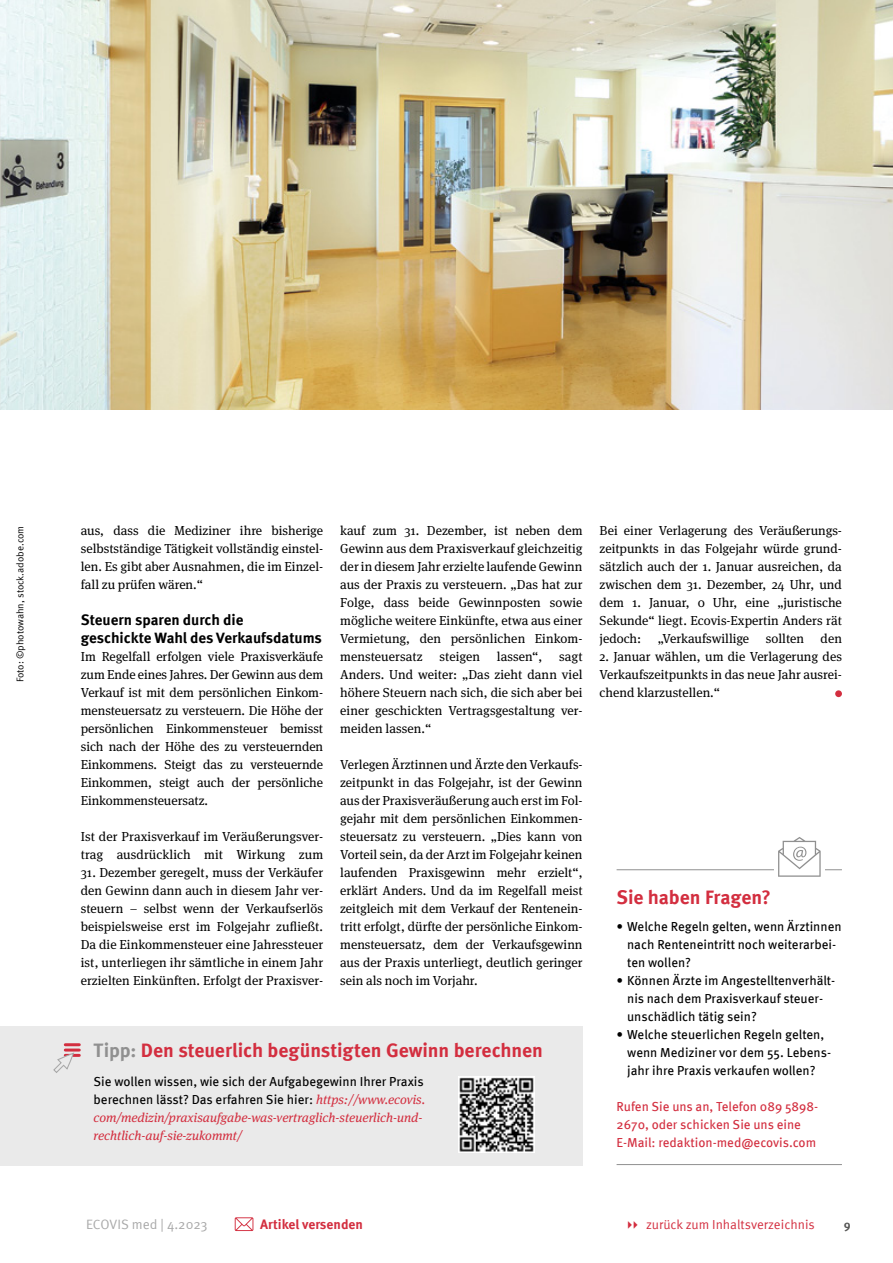
<style>
.page{position:relative;width:893px;height:1263px;background:#fff}
.page>*{position:absolute;margin:0;border:0;box-sizing:border-box;transform-origin:0 0}
.x_Marginal_Head_13_P{font:700 19.5px "Meta Pro";letter-spacing:-.005em;color:#d32e3f}
.Frage_-_Head{font:700 19.5px "Meta Pro";letter-spacing:-.005em;color:#d32e3f}
.Zwischenheadline{font:700 15px "Meta Pro";color:#000}
.t1{font:13.5px "Meta Pro";letter-spacing:-.005em;color:#a8a8a8}
.t2{font:700 13.5px "Meta Pro";color:#d32e3f}
.Fliesstext_-_body{font:13.05px/18px "Meta Serif OT";color:#000;text-align:justify}
.t3{font:13.05px/18px "Meta Pro";color:#000}
.Marginal_Text__Linie{font:italic 13.05px/18px "Meta Serif OT";color:#d32e3f}
.Frage_-_E-Mail-Aufru{font:13.05px/18px "Meta Pro";color:#d32e3f}
.t4{font:13.05px "Meta Pro";color:#d32e3f}
.t5{font:700 12px "Meta Pro";color:#575756}
.t6{font:9.75px "Meta Pro";letter-spacing:-.005em;color:#000}
.s1{color:#909090}
.s2{font-family:"Meta Pro";font-style:normal;color:#000}
</style>
<div class="page">
<img style="left:0;top:0;width:893px;height:409px">
<div style="left:0;top:1026px;width:583px;height:139px;background:#eaeaea"></div>
<div style="left:835px;top:690px;width:7px;height:7px;background:#d32e3f;border-radius:50%"></div>
<hr style="left:617px;top:869px;width:225px;height:1px;background:#909090">
<hr style="left:617px;top:1164px;width:225px;height:1px;background:#909090">
<div style="left:774px;top:845px;width:51px;height:32px;background:#fff"></div>
<svg style="left:778px;top:837px;width:43px;height:40px"></svg>
<hr style="left:65px;top:1043px;width:14px;height:3px;background:#d32e3f">
<hr style="left:65px;top:1048px;width:14px;height:3px;background:#d32e3f">
<hr style="left:65px;top:1054px;width:14px;height:3px;background:#d32e3f">
<svg style="left:53px;top:1053px;width:22px;height:20px"></svg>
<img style="left:458px;top:1076px;width:77px;height:77px">
<svg style="left:235px;top:1217px;width:18px;height:14px"></svg>
<p class="t6" style="left:13px;top:682px;width:158px;rotate:-90deg">Foto: ©photowahn, stock.adobe.com</p>
<p class="Fliesstext_-_body" style="left:81px;top:522px;width:244px">aus, dass die Mediziner ihre bisherige selbstständige Tätigkeit vollständig einstel&shy;len. Es gibt aber Ausnahmen, die im Einzel&shy;fall zu prüfen wären.“</p>
<p class="Zwischenheadline" style="left:81px;top:608px;width:164px">Steuern sparen durch die</p>
<p class="Zwischenheadline" style="left:81px;top:626px;width:243px">geschickte Wahl des Verkaufsdatums</p>
<p class="Fliesstext_-_body" style="left:81px;top:648px;width:244px">Im Regelfall erfolgen viele Praxisverkäufe zum Ende eines Jahres. Der Gewinn aus dem Verkauf ist mit dem persönlichen Einkom&shy;mensteuersatz zu versteuern. Die Höhe der persönlichen Einkommensteuer bemisst sich nach der Höhe des zu versteuernden Einkommens. Steigt das zu versteuernde Einkommen, steigt auch der persönliche Einkommensteuersatz.</p>
<p class="Fliesstext_-_body" style="left:81px;top:828px;width:244px">Ist der Praxisverkauf im Veräußerungsver&shy;trag ausdrücklich mit Wirkung zum</p>
<p class="Fliesstext_-_body" style="left:81px;top:864px;width:244px">31. Dezember geregelt, muss der Verkäufer den Gewinn dann auch in diesem Jahr ver&shy;steuern – selbst wenn der Verkaufserlös beispielsweise erst im Folgejahr zufließt.<br>Da die Einkommensteuer eine Jahressteuer ist, unterliegen ihr sämtliche in einem Jahr erzielten Einkünften. Erfolgt der Praxisver-</p>
<p class="Fliesstext_-_body" style="left:340px;top:522px;width:244px">kauf zum 31. Dezember, ist neben dem Gewinn aus dem Praxisverkauf gleichzeitig der in diesem Jahr erzielte laufende Gewinn aus der Praxis zu versteuern. „Das hat zur Folge, dass beide Gewinnposten sowie mögliche weitere Einkünfte, etwa aus einer Vermietung, den persönlichen Einkom&shy;mensteuersatz</p>
<p class="Fliesstext_-_body" style="left:440px;top:648px;width:42px">steigen</p>
<p class="Fliesstext_-_body" style="left:497px;top:648px;width:47px">lassen“,</p>
<p class="Fliesstext_-_body" style="left:340px;top:648px;width:244px;text-indent:219px">sagt Anders. Und weiter: „Das zieht dann viel höhere Steuern nach sich, die sich aber bei einer geschickten Vertragsgestaltung ver&shy;meiden lassen.“</p>
<p class="Fliesstext_-_body" style="left:340px;top:756px;width:244px">Verlegen Ärztinnen und Ärzte den Verkaufs&shy;zeitpunkt in das Folgejahr, ist der Gewinn aus der Praxisveräußerung auch erst im Fol&shy;gejahr mit dem persönlichen Einkommen&shy;steuersatz zu versteuern. „Dies kann von Vorteil sein, da der Arzt im Folgejahr keinen laufenden Praxisgewinn mehr erzielt“, erklärt Anders. Und da im Regelfall meist zeitgleich mit dem Verkauf der Rentenein&shy;tritt erfolgt, dürfte der persönliche Einkom&shy;mensteuersatz, dem der Verkaufsgewinn aus der Praxis unterliegt, deutlich geringer sein als noch im Vorjahr.</p>
<p class="x_Marginal_Head_13_P" style="left:94px;top:1035px;width:451px"><span class="s1">Tipp:</span> Den steuerlich begünstigten Gewinn berechnen</p>
<p class="Marginal_Text__Linie" style="left:94px;top:1073px;width:333px"><span class="s2">Sie wollen wissen, wie sich der Aufgabegewinn Ihrer Praxis berechnen lässt? Das erfahren Sie hier:</span> https://www.ecovis. com/medizin/praxisaufgabe-was-vertraglich-steuerlich-und&shy;rechtlich-auf-sie-zukommt/</p>
<p class="Fliesstext_-_body" style="left:600px;top:522px;width:244px">Bei einer Verlagerung des Veräußerungs&shy;zeitpunkts in das Folgejahr würde grund&shy;sätzlich auch der 1. Januar ausreichen, da zwischen dem 31. Dezember, 24 Uhr, und dem 1. Januar, 0 Uhr, eine „juristische Sekunde“ liegt. Ecovis-Expertin Anders rät jedoch:</p>
<p class="Fliesstext_-_body" style="left:658px;top:630px;width:93px">„Verkaufswillige</p>
<p class="Fliesstext_-_body" style="left:766px;top:630px;width:40px">sollten</p>
<p class="Fliesstext_-_body" style="left:821px;top:630px;width:23px">den</p>
<p class="Fliesstext_-_body" style="left:600px;top:648px;width:244px">2. Januar wählen, um die Verlagerung des Verkaufszeitpunkts in das neue Jahr ausrei&shy;chend klarzustellen.“</p>
<p class="Frage_-_Head" style="left:617px;top:882px;width:156px">Sie haben Fragen?</p>
<p class="t3" style="left:627px;top:917px;width:216px;text-indent:-11px">• Welche Regeln gelten, wenn Ärztinnen nach Renteneintritt noch weiterarbei&shy;ten wollen?</p>
<p class="t3" style="left:627px;top:971px;width:209px;text-indent:-11px">• Können Ärzte im Angestelltenverhält&shy;nis nach dem Praxisverkauf steuer&shy;unschädlich tätig sein?</p>
<p class="t3" style="left:627px;top:1025px;width:205px;text-indent:-11px">• Welche steuerlichen Regeln gelten, wenn Mediziner vor dem 55. Lebens&shy;jahr ihre Praxis verkaufen wollen?</p>
<p class="Frage_-_E-Mail-Aufru" style="left:617px;top:1097px;width:203px">Rufen Sie uns an, Telefon 089 5898-<br>2670, oder schicken Sie uns eine<br>E-Mail: redaktion-med@ecovis.com</p>
<p class="t1" style="left:86px;top:1214px;width:123px">ECOVIS med | 4.2023</p>
<p class="t2" style="left:260px;top:1213px;width:104px">Artikel versenden</p>
<p class="t4" style="left:646px;top:1214px;width:170px">zurück zum Inhaltsverzeichnis</p>
<p class="t5" style="left:844px;top:1215px;width:8px">9</p>
</div>
